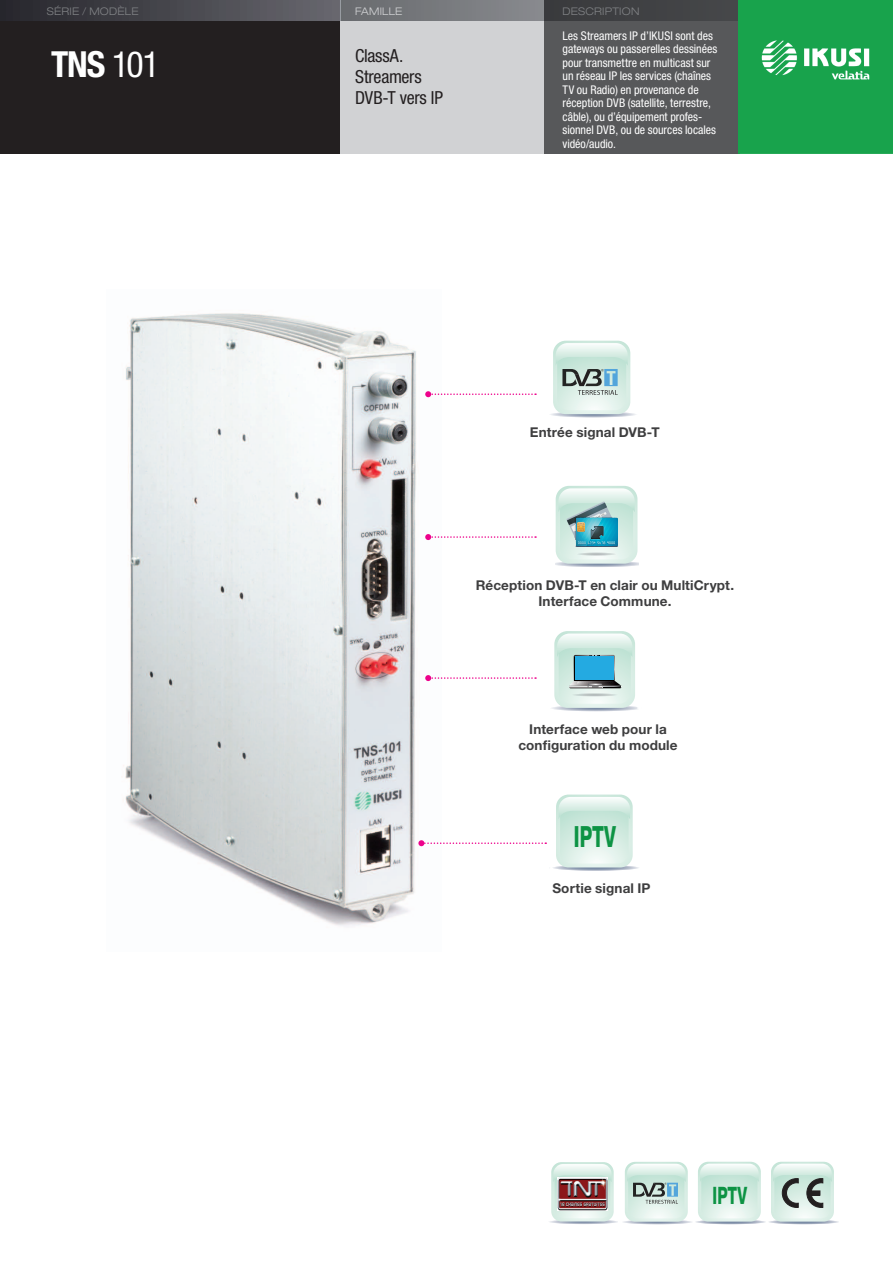
<style>
.page{position:relative;width:893px;height:1263px;background:#fff}
.page>*{position:absolute;margin:0;border:0;box-sizing:border-box;transform-origin:0 0}
.t1{font:700 condensed 36px "Helvetica Neue LT Std";color:#fff}
.t2{font:800 29.25px "Helvetica Neue LT Std";color:#0d9344;scale:.63 1}
.t3{font:800 24px "Helvetica Neue LT Std";color:#0d9344;scale:.63 1}
.t4{font:condensed 18px/21px "Helvetica Neue LT Std";letter-spacing:-.01em;color:#231f20}
.t5{font:700 13.5px/16.5px "Helvetica Neue LT Std";letter-spacing:.01em;color:#3e3e3f;text-align:center}
.t6{font:condensed 12px/13.5px "Helvetica Neue LT Std";color:#fff}
.t7{font:300 expanded 10.5px "Helvetica Neue LT Std";letter-spacing:.02em;color:#808285}
.t8{font:300 expanded 10.5px "Helvetica Neue LT Std";letter-spacing:.025em;color:#d1d2d4}
.s1{font-weight:400}
</style>
<div class="page">
<div style="left:0;top:0;width:340px;height:153px;background:#231f20"></div>
<div style="left:340px;top:0;width:204px;height:153px;background:#d1d2d4"></div>
<div style="left:544px;top:0;width:196px;height:153px;background:#57585a"></div>
<svg style="left:340px;top:0;width:399px;height:21px"></svg>
<div style="left:0;top:0;width:340px;height:21px;background:linear-gradient(to right,#26262c,#68676e)"></div>
<img style="left:739px;top:0;width:154px;height:153px">
<svg style="left:550px;top:341px;width:86px;height:77px"></svg>
<img style="left:123px;top:313px;width:306px;height:614px">
<svg style="left:425px;top:391px;width:111px;height:6px"></svg>
<svg style="left:425px;top:534px;width:111px;height:6px"></svg>
<svg style="left:425px;top:675px;width:111px;height:6px"></svg>
<svg style="left:418px;top:794px;width:221px;height:77px"></svg>
<svg style="left:555px;top:486px;width:83px;height:81px"></svg>
<svg style="left:552px;top:631px;width:86px;height:81px"></svg>
<svg style="left:549px;top:1162px;width:290px;height:63px"></svg>
<img style="left:558px;top:1178px;width:49px;height:32px">
<p class="t7" style="left:47px;top:5px;width:93px">SÉRIE / MODÈLE</p>
<p class="t8" style="left:355px;top:5px;width:49px">FAMILLE</p>
<p class="t7" style="left:562px;top:5px;width:78px">DESCRIPTION</p>
<h1 class="t1" style="left:51px;top:42px;width:110px">TNS <span class="s1">101</span></h1>
<h3 class="t4" style="left:355px;top:45px;width:90px">ClassA.<br>Streamers<br>DVB-T vers IP</h3>
<p class="t6" style="left:562px;top:29px;width:156px">Les Streamers IP d’IKUSI sont des gateways ou passerelles dessinées pour transmettre en multicast sur un réseau IP les services (chaînes<br>TV ou Radio) en provenance de réception DVB (satellite, terrestre, câble), ou d’équipement profes&shy;sionnel DVB, ou de sources locales vidéo/audio.</p>
<p class="t5" style="left:530px;top:424px;width:131px">Entrée signal DVB-T</p>
<p class="t5" style="left:476px;top:576px;width:260px">Réception DVB-T en clair ou MultiCrypt.<br>Interface Commune.</p>
<p class="t5" style="left:518px;top:720px;width:161px">Interface web pour la configuration du module</p>
<h2 class="t2" style="left:574px;top:819px;width:68px">IPTV</h2>
<p class="t5" style="left:552px;top:880px;width:100px">Sortie signal IP</p>
<h3 class="t3" style="left:713px;top:1181px;width:56px">IPTV</h3>
</div>
